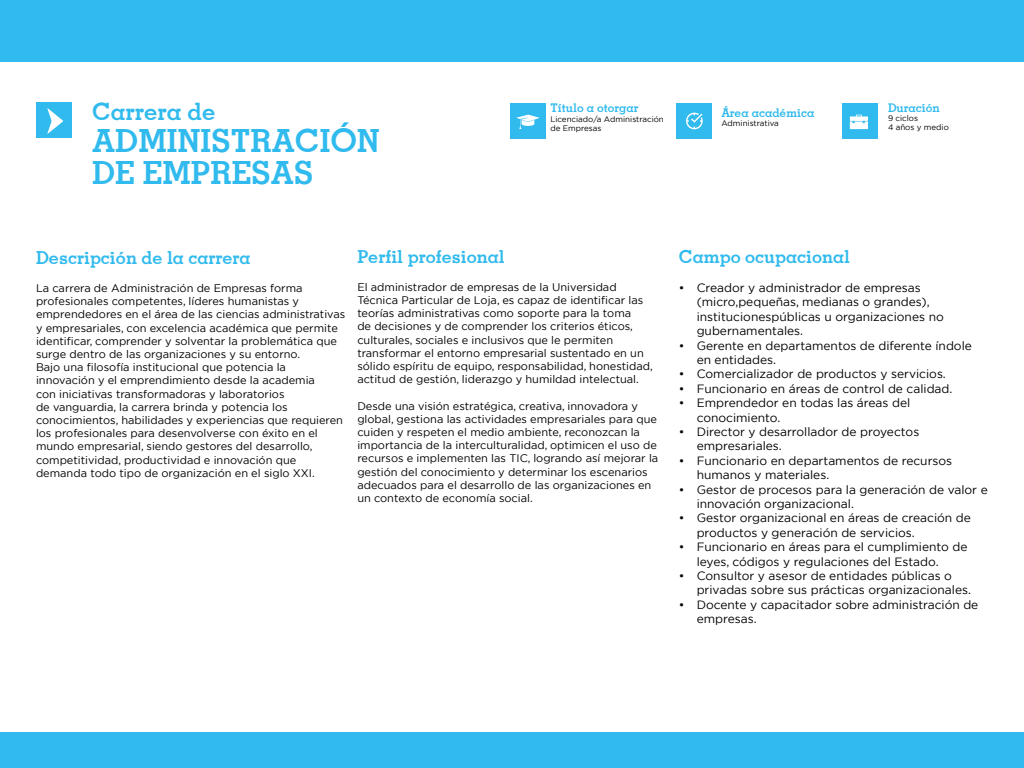
<style>
.page{position:relative;width:1024px;height:768px;background:#fff}
.page>*{position:absolute;margin:0;border:0;box-sizing:border-box;transform-origin:0 0}
.t1{font:700 32px/32px "Memphis";color:#30baed}
.t2{font:700 24px "Memphis";color:#30baed}
.t3{font:700 18px "Memphis";color:#30baed}
.t4{font:12px/14.4px "Gotham";color:#000}
.t5{font:700 12px "Memphis";color:#30baed}
.t6{font:11px/13.2px "Gotham";color:#000}
.t7{font:8px/9px "Gotham";color:#000}
</style>
<div class="page">
<div style="left:0;top:0;width:1024px;height:62px;background:#30baed"></div>
<div style="left:510px;top:103px;width:36px;height:36px;background:#30baed"></div>
<svg style="left:516px;top:115px;width:24px;height:14px"></svg>
<div style="left:677px;top:103px;width:35px;height:36px;background:#30baed"></div>
<svg style="left:686px;top:112px;width:17px;height:18px"></svg>
<div style="left:842px;top:103px;width:35px;height:36px;background:#30baed"></div>
<svg style="left:850px;top:115px;width:18px;height:14px"></svg>
<div style="left:36px;top:102px;width:35px;height:36px;background:#30baed"></div>
<svg style="left:47px;top:108px;width:16px;height:26px"></svg>
<div style="left:0;top:732px;width:1024px;height:36px;background:#30baed"></div>
<h2 class="t2" style="left:92px;top:97px;width:125px">Carrera de</h2>
<p class="t5" style="left:888px;top:100px;width:53px">Duración</p>
<p class="t5" style="left:550px;top:100px;width:89px">Título a otorgar</p>
<p class="t7" style="left:550px;top:114px;width:115px;line-height:9.6px">Licenciado/a Administración de Empresas</p>
<p class="t5" style="left:721px;top:105px;width:95px">Área académica</p>
<p class="t7" style="left:721px;top:119px;width:59px">Administrativa</p>
<p class="t7" style="left:888px;top:114px;width:62px">9 ciclos<br>4 años y medio</p>
<h1 class="t1" style="left:92px;top:124px;width:289px">ADMINISTRACIÓN<br>DE EMPRESAS</h1>
<h3 class="t3" style="left:36px;top:247px;width:216px">Descripción de la carrera</h3>
<p class="t6" style="left:36px;top:281px;width:311px">La carrera de Administración de Empresas forma profesionales competentes, líderes humanistas y emprendedores en el área de las ciencias administrativas y empresariales, con excelencia académica que permite identificar, comprender y solventar la problemática que surge dentro de las organizaciones y su entorno.<br>Bajo una filosofía institucional que potencia la innovación y el emprendimiento desde la academia<br>con iniciativas transformadoras y laboratorios<br>de vanguardia, la carrera brinda y potencia los conocimientos, habilidades y experiencias que requieren los profesionales para desenvolverse con éxito en el mundo empresarial, siendo gestores del desarrollo, competitividad, productividad e innovación que demanda todo tipo de organización en el siglo XXI.</p>
<h3 class="t3" style="left:357px;top:246px;width:149px">Perfil profesional</h3>
<p class="t6" style="left:357px;top:280px;width:297px">El administrador de empresas de la Universidad Técnica Particular de Loja, es capaz de identificar las teorías administrativas como soporte para la toma<br>de decisiones y de comprender los criterios éticos, culturales, sociales e inclusivos que le permiten transformar el entorno empresarial sustentado en un sólido espíritu de equipo, responsabilidad, honestidad, actitud de gestión, liderazgo y humildad intelectual.</p>
<p class="t6" style="left:357px;top:399px;width:302px">Desde una visión estratégica, creativa, innovadora y global, gestiona las actividades empresariales para que cuiden y respeten el medio ambiente, reconozcan la importancia de la interculturalidad, optimicen el uso de recursos e implementen las TIC, logrando así mejorar la gestión del conocimiento y determinar los escenarios adecuados para el desarrollo de las organizaciones en un contexto de economía social.</p>
<h3 class="t3" style="left:679px;top:246px;width:173px">Campo ocupacional</h3>
<p class="t4" style="left:697px;top:280px;width:249px;text-indent:-18px">• Creador y administrador de empresas (micro,pequeñas, medianas o grandes), institucionespúblicas u organizaciones no gubernamentales.</p>
<p class="t4" style="left:697px;top:338px;width:277px;text-indent:-18px">• Gerente en departamentos de diferente índole en entidades.</p>
<p class="t4" style="left:679px;top:367px;width:269px">• Comercializador de productos y servicios.</p>
<p class="t4" style="left:679px;top:381px;width:275px">• Funcionario en áreas de control de calidad.</p>
<p class="t4" style="left:697px;top:396px;width:215px;text-indent:-18px">• Emprendedor en todas las áreas del conocimiento.</p>
<p class="t4" style="left:697px;top:424px;width:224px;text-indent:-18px">• Director y desarrollador de proyectos empresariales.</p>
<p class="t4" style="left:697px;top:453px;width:257px;text-indent:-18px">• Funcionario en departamentos de recursos humanos y materiales.</p>
<p class="t4" style="left:697px;top:482px;width:293px;text-indent:-18px">• Gestor de procesos para la generación de valor e innovación organizacional.</p>
<p class="t4" style="left:697px;top:511px;width:276px;text-indent:-18px">• Gestor organizacional en áreas de creación de productos y generación de servicios.</p>
<p class="t4" style="left:697px;top:540px;width:272px;text-indent:-18px">• Funcionario en áreas para el cumplimiento de leyes, códigos y regulaciones del Estado.</p>
<p class="t4" style="left:697px;top:568px;width:276px;text-indent:-18px">• Consultor y asesor de entidades públicas o privadas sobre sus prácticas organizacionales.</p>
<p class="t4" style="left:697px;top:597px;width:283px;text-indent:-18px">• Docente y capacitador sobre administración de empresas.</p>
</div>
